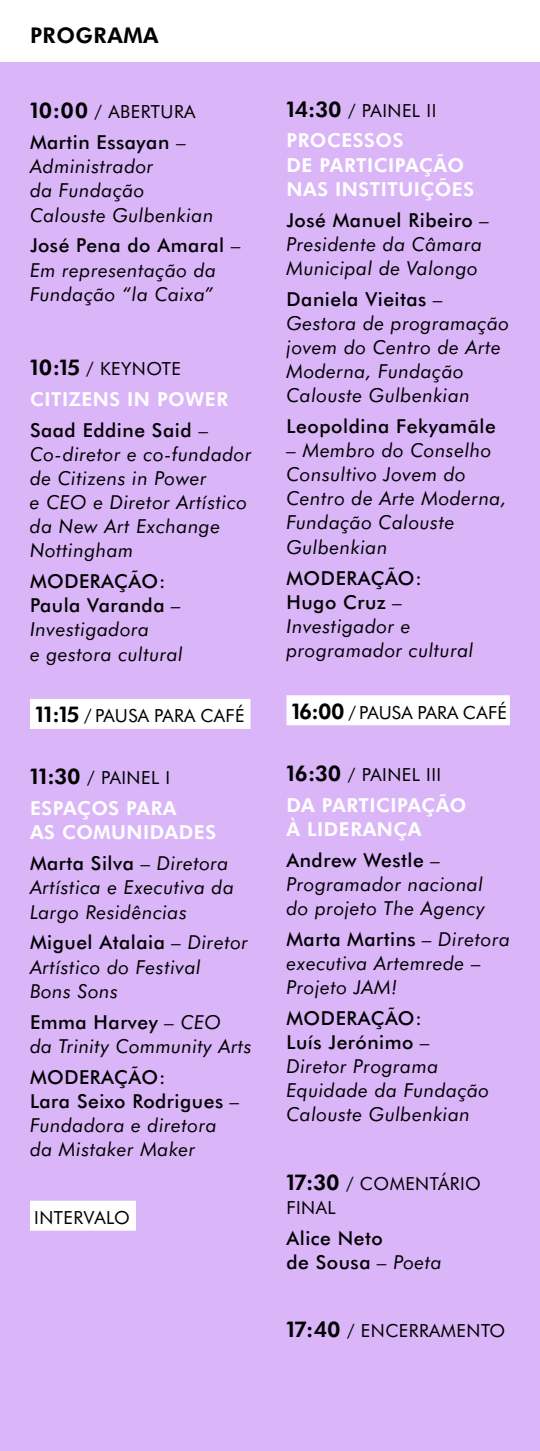
<style>
.page{position:relative;width:540px;height:1451px;background:#fff}
.page>*{position:absolute;margin:0;border:0;box-sizing:border-box;transform-origin:0 0}
.t1{font:700 21.7px "Futura BT";letter-spacing:.025em;color:#000}
.t2{font:italic 19.3px/24.1px "Futura BT";letter-spacing:.025em;color:#000}
.t3{font:700 19.3px/24.1px "Futura BT";letter-spacing:.025em;color:#fff}
.t4{font:500 19.3px/24.1px "Futura BT";letter-spacing:.03em;color:#000}
.t5{font:18.1px/24.1px "Futura BT";letter-spacing:.025em;color:#000}
.s1{font-weight:700;font-size:21.7px}
.s2{font-weight:500;font-style:normal}
.s3{font-style:normal}
.s4{font-weight:500;color:#000}
.s5{font-weight:400;color:#000}
.s6{font-weight:400;font-style:italic}
</style>
<div class="page">
<div style="left:0;top:62px;width:540px;height:1389px;background:#dab5f8"></div>
<div style="left:30px;top:699px;width:221px;height:30px;background:#fff"></div>
<div style="left:30px;top:1201px;width:106px;height:30px;background:#fff"></div>
<div style="left:286px;top:695px;width:224px;height:30px;background:#fff"></div>
<p class="t1" style="left:30px;top:21px;width:130px">PROGRAMA</p>
<p class="t5" style="left:30px;top:100px;width:167px"><span class="s1">10:00</span> / ABERTURA</p>
<p class="t2" style="left:30px;top:130px;width:185px"><span class="s2">Martin Essayan</span> <span class="s3">–<br></span>Administrador<br>da Fundação<br>Calouste Gulbenkian</p>
<p class="t2" style="left:30px;top:233px;width:212px"><span class="s2">José Pena do Amaral</span> <span class="s3">–<br></span>Em representação da<br>Fundação “la Caixa”</p>
<p class="t5" style="left:30px;top:357px;width:152px"><span class="s1">10:15</span> / KEYNOTE</p>
<p class="t3" style="left:30px;top:383px;width:200px;line-height:30.9px">CITIZENS IN POWER<br><span class="s4">Saad Eddine Said</span> <span class="s5">–</span></p>
<p class="t2" style="left:30px;top:442px;width:223px">Co-diretor e co-fundador de Citizens in Power<br>e CEO e Diretor Artístico da New Art Exchange<br>Nottingham</p>
<p class="t2" style="left:30px;top:569px;width:154px"><span class="s2">MODERAÇÃO:<br>Paula Varanda</span> –<br>Investigadora<br>e gestora cultural</p>
<p class="t5" style="left:35px;top:704px;width:211px"><span class="s1">11:15</span> / PAUSA PARA CAFÉ</p>
<p class="t5" style="left:30px;top:766px;width:142px"><span class="s1">11:30</span> / PAINEL I</p>
<p class="t3" style="left:30px;top:796px;width:188px">ESPAÇOS PARA<br>AS COMUNIDADES</p>
<p class="t2" style="left:30px;top:851px;width:206px"><span class="s2">Marta Silva</span> – Diretora<br>Artística e Executiva da<br>Largo Residências</p>
<p class="t2" style="left:30px;top:930px;width:220px"><span class="s2">Miguel Atalaia</span> – Diretor<br>Artístico do Festival<br>Bons Sons</p>
<p class="t2" style="left:30px;top:1009px;width:223px"><span class="s2">Emma Harvey</span> – CEO<br>da Trinity Community Arts</p>
<p class="t2" style="left:30px;top:1064px;width:211px"><span class="s2">MODERAÇÃO:<br>Lara Seixo Rodrigues</span> –<br>Fundadora e diretora da Mistaker Maker</p>
<p class="t5" style="left:34px;top:1206px;width:97px">INTERVALO</p>
<p class="t5" style="left:286px;top:98px;width:151px"><span class="s1">14:30</span> / PAINEL II</p>
<p class="t3" style="left:286px;top:128px;width:189px">PROCESSOS<br>DE PARTICIPAÇÃO<br>NAS INSTITUIÇÕES</p>
<p class="t2" style="left:286px;top:207px;width:204px"><span class="s2">José Manuel Ribeiro</span> –<br>Presidente da Câmara<br>Municipal de Valongo</p>
<p class="t2" style="left:286px;top:287px;width:224px"><span class="s2">Daniela Vieitas</span> –<br>Gestora de programação jovem do Centro de Arte<br>Moderna, Fundação<br>Calouste Gulbenkian</p>
<p class="t4" style="left:286px;top:414px;width:211px">Leopoldina Fekyamãle</p>
<p class="t2" style="left:286px;top:438px;width:222px">– Membro do Conselho<br>Consultivo Jovem do<br>Centro de Arte Moderna,<br>Fundação Calouste<br>Gulbenkian</p>
<p class="t2" style="left:286px;top:565px;width:189px"><span class="s2">MODERAÇÃO:<br>Hugo Cruz</span> –<br>Investigador e programador cultural</p>
<p class="t5" style="left:292px;top:700px;width:217px"><span class="s1">16:00</span> / PAUSA PARA CAFÉ</p>
<p class="t5" style="left:286px;top:762px;width:156px"><span class="s1">16:30</span> / PAINEL III</p>
<p class="t3" style="left:286px;top:792px;width:181px">DA PARTICIPAÇÃO<br>À LIDERANÇA</p>
<p class="t2" style="left:286px;top:847px;width:200px"><span class="s2">Andrew Westle</span> –<br>Programador nacional do projeto The Agency</p>
<p class="t2" style="left:286px;top:927px;width:225px"><span class="s2">Marta Martins</span> – Diretora executiva Artemrede –<br>Projeto JAM!</p>
<p class="t2" style="left:286px;top:1006px;width:204px"><span class="s2">MODERAÇÃO:<br>Luís Jerónimo</span> –<br>Diretor Programa<br>Equidade da Fundação<br>Calouste Gulbenkian</p>
<p class="t5" style="left:286px;top:1171px;width:196px"><span class="s1">17:30</span> / COMENTÁRIO<br>FINAL</p>
<p class="t4" style="left:286px;top:1225px;width:157px">Alice Neto<br>de Sousa <span class="s6">– Poeta</span></p>
<p class="t5" style="left:286px;top:1318px;width:220px"><span class="s1">17:40</span> / ENCERRAMENTO</p>
</div>
